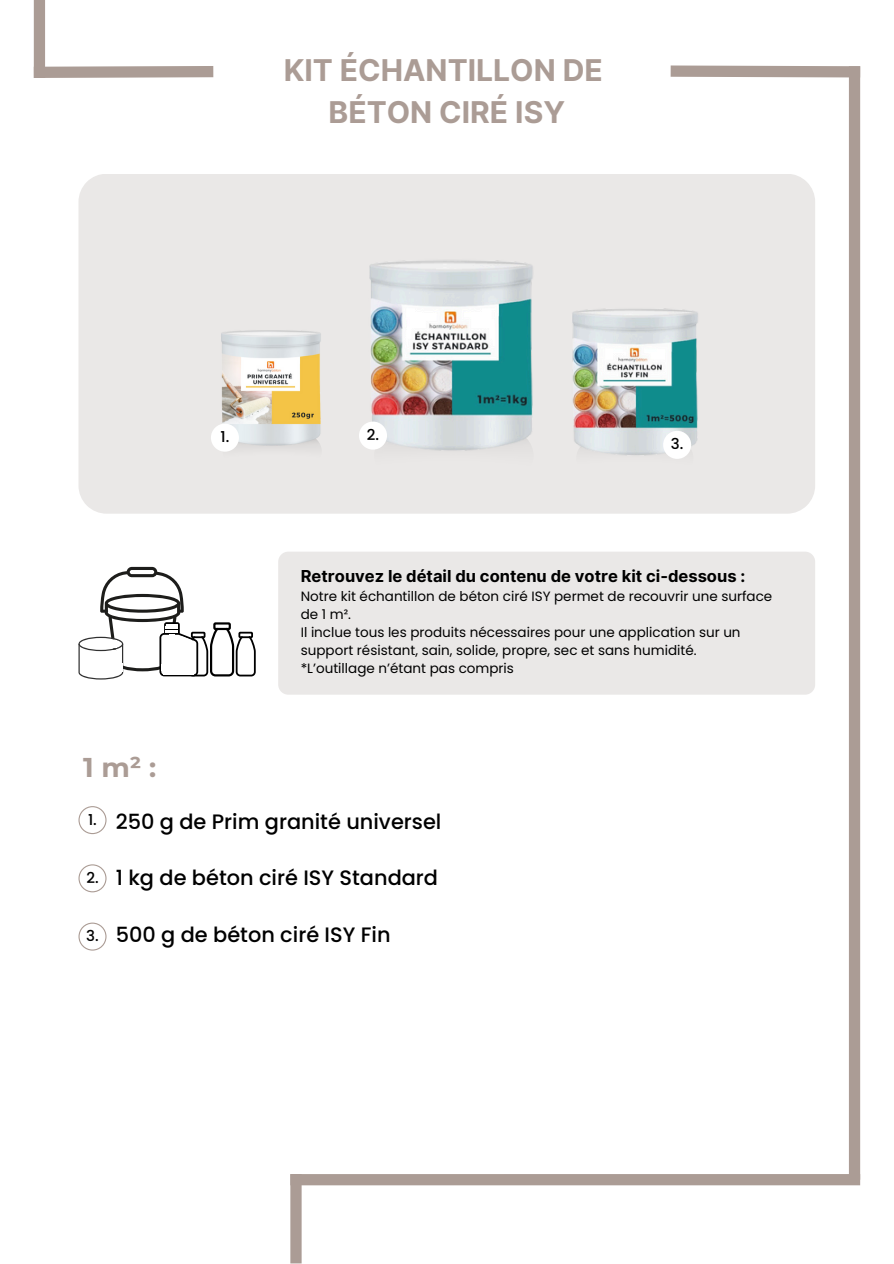
<style>
.page{position:relative;width:894px;height:1264px;background:#fff}
.page>*{position:absolute;margin:0;border:0;box-sizing:border-box;transform-origin:0 0}
.t1{font:700 30px/41.7px "Inter";color:#ab9c95;text-align:center}
.t2{font:700 27.15px "Montserrat";color:#ab9c95}
.t3{font:500 20.85px "Poppins";color:#000}
.t4{font:700 16.5px "Inter";color:#000}
.t5{font:500 15px "Poppins";color:#000}
.t6{font:13.5px/18px "Poppins";color:#000}
</style>
<div class="page">
<svg style="left:33px;top:60px;width:181px;height:18px"></svg>
<div style="left:34px;top:0;width:11px;height:78px;background:#ab9c95"></div>
<svg style="left:670px;top:65px;width:191px;height:18px"></svg>
<div style="left:848px;top:66px;width:11px;height:1113px;background:#ab9c95"></div>
<div style="left:290px;top:1173px;width:569px;height:12px;background:#ab9c95"></div>
<div style="left:290px;top:1174px;width:11px;height:89px;background:#ab9c95"></div>
<div style="left:78px;top:174px;width:736px;height:339px;background:#eae8e7"></div>
<div style="left:278px;top:551px;width:536px;height:143px;background:#eae8e7;border-radius:10px"></div>
<svg style="left:78px;top:806px;width:28px;height:28px"></svg>
<svg style="left:78px;top:864px;width:28px;height:28px"></svg>
<svg style="left:78px;top:922px;width:28px;height:28px"></svg>
<div style="left:576px;top:440px;width:117px;height:37px;background:#eae8e7;border-radius:19px"></div>
<div style="left:222px;top:450px;width:99px;height:18px;background:#eae8e7"></div>
<img style="left:220px;top:326px;width:104px;height:124px">
<img style="left:567px;top:305px;width:134px;height:153px">
<div style="left:374px;top:458px;width:159px;height:23px;background:#eae8e7"></div>
<img style="left:366px;top:252px;width:172px;height:206px">
<div style="left:663px;top:431px;width:28px;height:28px;background:#fff;border-radius:50%"></div>
<div style="left:359px;top:421px;width:28px;height:28px;background:#fff;border-radius:50%"></div>
<div style="left:211px;top:423px;width:28px;height:28px;background:#fff;border-radius:50%"></div>
<svg style="left:78px;top:567px;width:178px;height:112px"></svg>
<p class="t1" style="left:283px;top:50px;width:320px">KIT ÉCHANTILLON DE<br>BÉTON CIRÉ ISY</p>
<p class="t5" style="left:220px;top:426px;width:10px">1.</p>
<p class="t5" style="left:367px;top:424px;width:14px">2.</p>
<h4 class="t5" style="left:670px;top:433px;width:14px">3.</h4>
<h1 class="t2" style="left:83px;top:750px;width:75px">1m²:</h1>
<p class="t4" style="left:300px;top:566px;width:446px">Retrouvez le détail du contenu de votre kit ci-dessous :</p>
<p class="t6" style="left:300px;top:587px;width:473px">Notre kit échantillon de béton ciré ISY permet de recouvrir une surface de 1 m².</p>
<p class="t6" style="left:300px;top:623px;width:441px">Il inclue tous les produits nécessaires pour une application sur un support résistant, sain, solide, propre, sec et sans humidité.</p>
<p class="t6" style="left:300px;top:659px;width:215px">*L’outillage n’étant pas compris</p>
<h4 class="t5" style="left:88px;top:808px;width:10px">1.</h4>
<p class="t5" style="left:86px;top:867px;width:14px">2.</p>
<p class="t5" style="left:86px;top:925px;width:14px">3.</p>
<h4 class="t3" style="left:116px;top:807px;width:327px">250 g de Prim granité universel</h4>
<p class="t3" style="left:116px;top:863px;width:324px">1 kg de béton ciré ISY Standard</p>
<p class="t3" style="left:116px;top:919px;width:276px">500 g de béton ciré ISY Fin</p>
</div>
